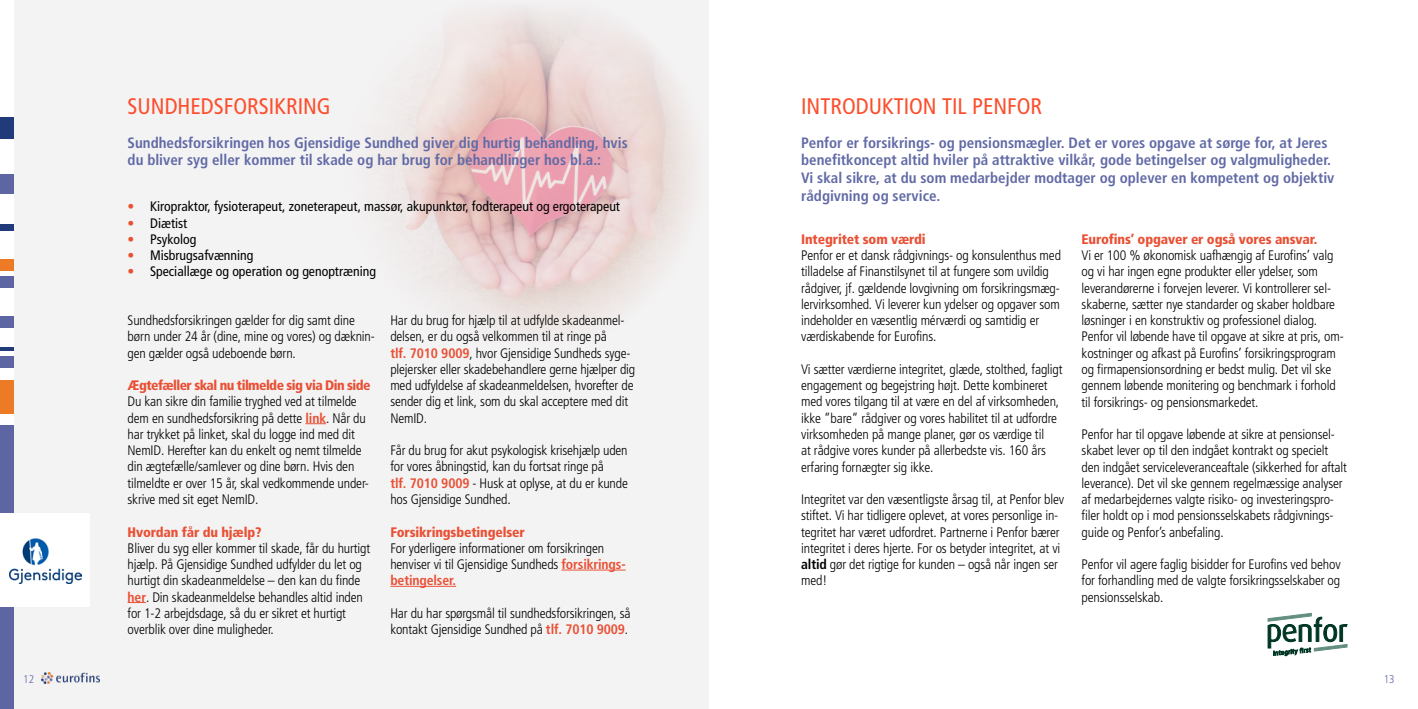
<style>
.page{position:relative;width:1418px;height:709px;background:#fff}
.page>*{position:absolute;margin:0;border:0;box-sizing:border-box;transform-origin:0 0}
.t1{font:22.5px "Frutiger LT 57 Cn";color:#fc4e2c}
.t2{font:15px/17.6px "Frutiger LT 67 Bd Cn";color:#616aa6}
.t3{font:13.75px/16.2px "Frutiger LT 47 Lt Cn";letter-spacing:-.01em;color:#000}
.t4{font:13.75px "Frutiger LT 57 Cn";color:#000}
.t5{font:13.75px "Frutiger LT 77 Blk Cn";letter-spacing:-.01em;color:#e95034}
.t6{font:13.75px "Frutiger LT 77 Blk Cn";letter-spacing:-.04em;color:#e95034}
.t7{font:13.75px "Frutiger LT 67 Bd Cn";letter-spacing:-.01em;color:#e95034}
.t8{font:11.25px "Frutiger LT 47 Lt Cn";color:#616aa6}
.s1{color:#e95034}
.s2{font-family:"Frutiger LT 67 Bd Cn";color:#e95034}
.s3{font-family:"Frutiger LT 67 Bd Cn"}
</style>
<div class="page">
<div style="left:0;top:0;width:709px;height:709px;background:#f4f3f4"></div>
<img style="left:379px;top:9px;width:315px;height:324px">
<img style="left:41px;top:672px;width:59px;height:11px">
<svg style="left:305px;top:423px;width:21px;height:1px"></svg>
<svg style="left:128px;top:602px;width:18px;height:1px"></svg>
<hr style="left:561px;top:569px;width:64px;height:1px;background:#e95034">
<hr style="left:390px;top:586px;width:66px;height:1px;background:#e95034">
<svg style="left:1267px;top:613px;width:80px;height:43px"></svg>
<div style="left:0;top:0;width:14px;height:709px;background:#fff"></div>
<div style="left:0;top:425px;width:14px;height:284px;background:#5d66a2"></div>
<div style="left:0;top:380px;width:14px;height:33px;background:#ed7b25"></div>
<div style="left:0;top:259px;width:14px;height:12px;background:#ed7b25"></div>
<div style="left:0;top:276px;width:14px;height:12px;background:#5d66a2"></div>
<div style="left:0;top:316px;width:14px;height:12px;background:#5d66a2"></div>
<div style="left:0;top:356px;width:14px;height:12px;background:#5d66a2"></div>
<div style="left:0;top:174px;width:14px;height:19px;background:#5d66a2"></div>
<div style="left:0;top:117px;width:14px;height:22px;background:#213a79"></div>
<div style="left:0;top:224px;width:14px;height:7px;background:#213a79"></div>
<hr style="left:0;top:347px;width:14px;height:3px;background:#213a79">
<div style="left:0;top:513px;width:90px;height:93px;background:#fff"></div>
<img style="left:10px;top:539px;width:72px;height:44px">
<h1 class="t1" style="left:128px;top:93px;width:205px">SUNDHEDSFORSIKRING</h1>
<p class="t2" style="left:128px;top:134px;width:502px">Sundhedsforsikringen hos Gjensidige Sundhed giver dig hurtig behandling, hvis du bliver syg eller kommer til skade og har brug for behandlinger hos bl.a.:</p>
<p class="t4" style="left:128px;top:198px;width:494px"><span class="s1">•</span> Kiropraktor, fysioterapeut, zoneterapeut, massør, akupunktør, fodterapeut og ergoterapeut</p>
<p class="t4" style="left:128px;top:215px;width:61px"><span class="s1">•</span> Diætist</p>
<p class="t4" style="left:128px;top:231px;width:70px"><span class="s1">•</span> Psykolog</p>
<p class="t4" style="left:128px;top:247px;width:127px"><span class="s1">•</span> Misbrugsafvænning</p>
<p class="t4" style="left:128px;top:263px;width:250px"><span class="s1">•</span> Speciallæge og operation og genoptræning</p>
<p class="t3" style="left:128px;top:312px;width:249px">Sundhedsforsikringen gælder for dig samt dine børn under 24 år (dine, mine og vores) og dæknin&shy;gen gælder også udeboende børn.</p>
<p class="t6" style="left:128px;top:377px;width:244px">Ægtefæller skal nu tilmelde sig via Din side</p>
<p class="t3" style="left:128px;top:394px;width:243px">Du kan sikre din familie tryghed ved at tilmelde dem en sundhedsforsikring på dette <span class="s2">link</span>. Når du har trykket på linket, skal du logge ind med dit NemID. Herefter kan du enkelt og nemt tilmelde din ægtefælle/samlever og dine børn. Hvis den tilmeldte er over 15 år, skal vedkommende under&shy;skrive med sit eget NemID.</p>
<p class="t5" style="left:128px;top:523px;width:135px">Hvordan får du hjælp?</p>
<p class="t3" style="left:128px;top:540px;width:244px">Bliver du syg eller kommer til skade, får du hurtigt hjælp. På Gjensidige Sundhed udfylder du let og hurtigt din skadeanmeldelse – den kan du finde <span class="s2">her</span>. Din skadeanmeldelse behandles altid inden for 1-2 arbejdsdage, så du er sikret et hurtigt overblik over dine muligheder.</p>
<p class="t3" style="left:390px;top:312px;width:246px">Har du brug for hjælp til at udfylde skadeanmel&shy;delsen, er du også velkommen til at ringe på<br><span class="s2">tlf. 7010 9009</span>, hvor Gjensidige Sundheds syge&shy;plejersker eller skadebehandlere gerne hjælper dig med udfyldelse af skadeanmeldelsen, hvorefter de sender dig et link, som du skal acceptere med dit NemID.</p>
<p class="t3" style="left:390px;top:442px;width:239px">Får du brug for akut psykologisk krisehjælp uden for vores åbningstid, kan du fortsat ringe på<br><span class="s2">tlf. 7010 9009</span> - Husk at oplyse, at du er kunde hos Gjensidige Sundhed.</p>
<p class="t5" style="left:390px;top:523px;width:136px">Forsikringsbetingelser</p>
<p class="t3" style="left:390px;top:540px;width:237px">For yderligere informationer om forsikringen henviser vi til Gjensidige Sundheds <span class="s2">forsikrings-</span></p>
<p class="t7" style="left:390px;top:572px;width:67px">betingelser.</p>
<p class="t3" style="left:390px;top:605px;width:242px">Har du har spørgsmål til sundhedsforsikringen, så kontakt Gjensidige Sundhed på <span class="s2">tlf. 7010 9009</span>.</p>
<h1 class="t1" style="left:801px;top:93px;width:242px">INTRODUKTION TIL PENFOR</h1>
<p class="t2" style="left:801px;top:134px;width:535px">Penfor er forsikrings- og pensionsmægler. Det er vores opgave at sørge for, at Jeres benefitkoncept altid hviler på attraktive vilkår, gode betingelser og valgmuligheder.<br>Vi skal sikre, at du som medarbejder modtager og oplever en kompetent og objektiv rådgivning og service.</p>
<p class="t5" style="left:801px;top:231px;width:126px">Integritet som værdi</p>
<p class="t3" style="left:801px;top:247px;width:261px">Penfor er et dansk rådgivnings- og konsulenthus med tilladelse af Finanstilsynet til at fungere som uvildig rådgiver, jf. gældende lovgivning om forsikringsmæg&shy;lervirksomhed. Vi leverer kun ydelser og opgaver som indeholder en væsentlig mérværdi og samtidig er værdiskabende for Eurofins.</p>
<p class="t3" style="left:801px;top:361px;width:263px">Vi sætter værdierne integritet, glæde, stolthed, fagligt engagement og begejstring højt. Dette kombineret med vores tilgang til at være en del af virksomheden, ikke ”bare” rådgiver og vores habilitet til at udfordre virksomheden på mange planer, gør os værdige til<br>at rådgive vores kunder på allerbedste vis. 160 års erfaring fornægter sig ikke.</p>
<p class="t3" style="left:801px;top:491px;width:264px">Integritet var den væsentligste årsag til, at Penfor blev stiftet. Vi har tidligere oplevet, at vores personlige in&shy;tegritet har været udfordret. Partnerne i Penfor bærer integritet i deres hjerte. For os betyder integritet, at vi <span class="s3">altid</span> gør det rigtige for kunden – også når ingen ser med!</p>
<p class="t5" style="left:1081px;top:231px;width:237px">Eurofins’ opgaver er også vores ansvar.</p>
<p class="t3" style="left:1081px;top:247px;width:264px">Vi er 100 % økonomisk uafhængig af Eurofins’ valg og vi har ingen egne produkter eller ydelser, som leverandørerne i forvejen leverer. Vi kontrollerer sel&shy;skaberne, sætter nye standarder og skaber holdbare løsninger i en konstruktiv og professionel dialog.<br>Penfor vil løbende have til opgave at sikre at pris, om&shy;kostninger og afkast på Eurofins’ forsikringsprogram og firmapensionsordning er bedst mulig. Det vil ske gennem løbende monitering og benchmark i forhold til forsikrings- og pensionsmarkedet.</p>
<p class="t3" style="left:1081px;top:426px;width:267px">Penfor har til opgave løbende at sikre at pensionsel&shy;skabet lever op til den indgået kontrakt og specielt den indgået serviceleveranceaftale (sikkerhed for aftalt leverance). Det vil ske gennem regelmæssige analyser af medarbejdernes valgte risiko- og investeringspro&shy;filer holdt op i mod pensionsselskabets rådgivnings&shy;guide og Penfor’s anbefaling.</p>
<p class="t3" style="left:1081px;top:556px;width:260px;text-align:justify">Penfor vil agere faglig bisidder for Eurofins ved behov for forhandling med de valgte forsikringsselskaber og pensionsselskab.</p>
<p class="t8" style="left:23px;top:672px;width:12px">12</p>
<p class="t8" style="left:1383px;top:672px;width:12px">13</p>
</div>
